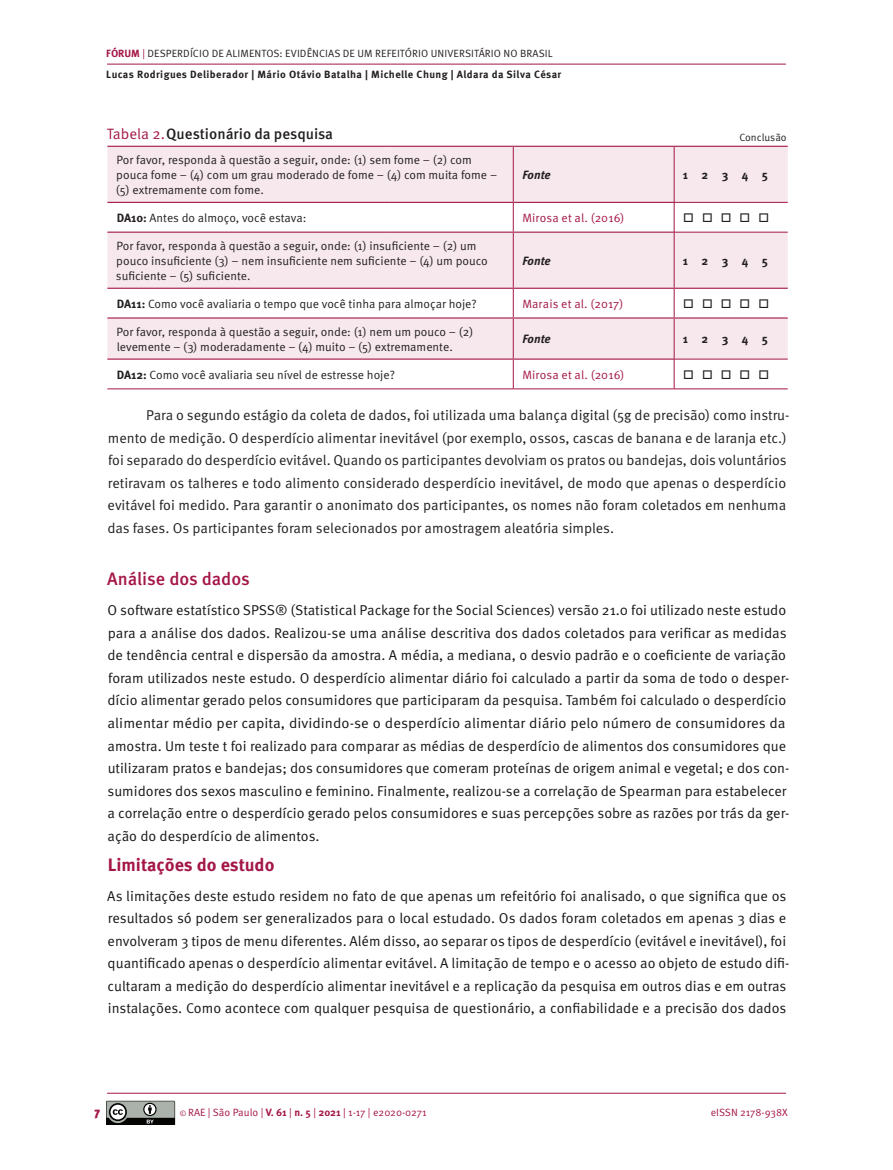
<style>
.page{position:relative;width:893px;height:1170px;background:#fff}
.page>*{position:absolute;margin:0;border:0;box-sizing:border-box;transform-origin:0 0}
._02_Subtitulo_Materi{font:700 18px "Meta Pro";color:#a41648}
._02_Subtitulo_Materi-2{font:500 18px "Meta Pro";color:#a41648}
._02_Tit_Tabela_nivel{font:500 15px "Meta Pro";color:#231f20}
._05_Corpo_de_Texto_I{font:14.25px/22.5px "Meta Pro";color:#171515}
._07_Corpo_de_Texto_F{font:14.25px/22.5px "Meta Pro";color:#231f20}
._00_Tabela_Conteudo{font:12px/15px "Meta Pro";color:#231f20}
._00_Tabela_Conteudo-2{font:12px "Meta Pro";letter-spacing:.01em;color:#a41648}
._00_Tabela_Conteudo-3{font:italic 700 12px "Meta Pro";letter-spacing:-.005em;color:#231f20}
._00_Tabela_Conteudo-4{font:700 12px "Meta Pro";color:#231f20}
._00_Tabela_Conteudo-5{font:12px "Wingdings";color:#231f20}
.t1{font:900 12px "Meta Pro";color:#a41648}
.t2{font:700 10.5px/21.1px "Meta Pro";letter-spacing:.04em;color:#231f20}
.t3{font:10.5px "Meta Pro";color:#a41648}
._12_Distico_centrali{font:10.5px "Meta Pro";color:#231f20}
.s1{color:#a41648}
.s2{font-weight:400;color:#a41648}
.s3{font-weight:400}
.s4{font-weight:700}
.s5{font-size:7.5px}
</style>
<div class="page">
<svg style="left:106px;top:1100px;width:70px;height:25px;background:#7a7e7a"></svg>
<hr style="left:107px;top:1092px;width:679px;height:1px;background:#a41648">
<hr style="left:107px;top:64px;width:679px;height:1px;background:#a41648">
<svg style="left:107px;top:147px;width:681px;height:212px;fill:#f6e8ed"></svg>
<hr style="left:513px;top:147px;width:1px;height:55px;background:#a41648">
<hr style="left:674px;top:147px;width:1px;height:55px;background:#a41648">
<hr style="left:513px;top:233px;width:1px;height:55px;background:#a41648">
<hr style="left:674px;top:232px;width:1px;height:56px;background:#a41648">
<hr style="left:513px;top:318px;width:1px;height:40px;background:#a41648">
<hr style="left:674px;top:318px;width:1px;height:41px;background:#a41648">
<svg style="left:513px;top:203px;width:1px;height:28px"></svg>
<hr style="left:674px;top:202px;width:1px;height:30px;background:#a41648">
<svg style="left:513px;top:289px;width:1px;height:28px"></svg>
<svg style="left:674px;top:289px;width:1px;height:28px"></svg>
<svg style="left:513px;top:359px;width:1px;height:29px"></svg>
<svg style="left:674px;top:360px;width:1px;height:28px"></svg>
<hr style="left:107px;top:388px;width:282px;height:1px;background:#a41648">
<hr style="left:389px;top:388px;width:124px;height:1px;background:#a41648">
<hr style="left:513px;top:388px;width:161px;height:1px;background:#a41648">
<hr style="left:107px;top:146px;width:282px;height:1px;background:#a41648">
<hr style="left:389px;top:146px;width:124px;height:1px;background:#a41648">
<hr style="left:513px;top:146px;width:161px;height:1px;background:#a41648">
<hr style="left:674px;top:146px;width:114px;height:1px;background:#a41648">
<hr style="left:107px;top:202px;width:282px;height:1px;background:#a41648">
<hr style="left:389px;top:202px;width:124px;height:1px;background:#a41648">
<hr style="left:513px;top:202px;width:161px;height:1px;background:#a41648">
<hr style="left:674px;top:202px;width:114px;height:1px;background:#a41648">
<hr style="left:674px;top:359px;width:114px;height:1px;background:#a41648">
<hr style="left:107px;top:231px;width:282px;height:2px;background:#a41648">
<hr style="left:389px;top:231px;width:124px;height:2px;background:#a41648">
<hr style="left:513px;top:231px;width:161px;height:2px;background:#a41648">
<hr style="left:107px;top:288px;width:282px;height:1px;background:#a41648">
<hr style="left:389px;top:288px;width:124px;height:1px;background:#a41648">
<hr style="left:513px;top:288px;width:161px;height:1px;background:#a41648">
<hr style="left:674px;top:288px;width:114px;height:1px;background:#a41648">
<hr style="left:674px;top:232px;width:114px;height:1px;background:#a41648">
<hr style="left:674px;top:388px;width:114px;height:1px;background:#a41648">
<hr style="left:107px;top:317px;width:282px;height:1px;background:#a41648">
<hr style="left:389px;top:317px;width:124px;height:1px;background:#a41648">
<hr style="left:513px;top:317px;width:161px;height:1px;background:#a41648">
<hr style="left:674px;top:317px;width:114px;height:1px;background:#a41648">
<hr style="left:107px;top:358px;width:282px;height:1px;background:#a41648">
<hr style="left:389px;top:358px;width:124px;height:1px;background:#a41648">
<hr style="left:513px;top:358px;width:161px;height:1px;background:#a41648">
<p class="t2" style="left:106px;top:43px;width:457px"><span class="s1">FÓRUM</span> <span class="s2">|</span> <span class="s3">DESPERDÍCIO DE ALIMENTOS: EVIDÊNCIAS DE UM REFEITÓRIO UNIVERSITÁRIO NO BRASIL<br></span>Lucas Rodrigues Deliberador | Mário Otávio Batalha | Michelle Chung | Aldara da Silva César</p>
<p class="_02_Tit_Tabela_nivel" style="left:107px;top:124px;width:228px"><span class="s2">Tabela 2.</span>Questionário da pesquisa</p>
<p class="_12_Distico_centrali" style="left:739px;top:131px;width:49px">Conclusão</p>
<p class="_00_Tabela_Conteudo" style="left:116px;top:152px;width:383px">Por favor, responda à questão a seguir, onde: (1) sem fome – (2) com pouca fome – (4) com um grau moderado de fome – (4) com muita fome – (5) extremamente com fome.</p>
<p class="_00_Tabela_Conteudo-3" style="left:522px;top:167px;width:30px">Fonte</p>
<p class="_00_Tabela_Conteudo-4" style="left:683px;top:167px;width:87px">1 2 3 4 5</p>
<p class="_00_Tabela_Conteudo" style="left:117px;top:210px;width:191px"><span class="s4">DA10:</span> Antes do almoço, você estava:</p>
<p class="_00_Tabela_Conteudo-2" style="left:522px;top:210px;width:104px">Mirosa et al. (2016)</p>
<p class="_00_Tabela_Conteudo-5" style="left:683px;top:211px;width:87px">□ □ □ □ □</p>
<p class="_00_Tabela_Conteudo" style="left:116px;top:238px;width:373px">Por favor, responda à questão a seguir, onde: (1) insuficiente – (2) um pouco insuficiente (3) – nem insuficiente nem suficiente – (4) um pouco suficiente – (5) suficiente.</p>
<p class="_00_Tabela_Conteudo-3" style="left:522px;top:253px;width:30px">Fonte</p>
<p class="_00_Tabela_Conteudo-4" style="left:683px;top:253px;width:87px">1 2 3 4 5</p>
<p class="_00_Tabela_Conteudo" style="left:117px;top:296px;width:361px"><span class="s4">DA11:</span> Como você avaliaria o tempo que você tinha para almoçar hoje?</p>
<p class="_00_Tabela_Conteudo-2" style="left:522px;top:296px;width:102px">Marais et al. (2017)</p>
<p class="_00_Tabela_Conteudo-5" style="left:683px;top:297px;width:87px">□ □ □ □ □</p>
<p class="_00_Tabela_Conteudo" style="left:117px;top:324px;width:358px">Por favor, responda à questão a seguir, onde: (1) nem um pouco – (2) levemente – (3) moderadamente – (4) muito – (5) extremamente.</p>
<p class="_00_Tabela_Conteudo-3" style="left:522px;top:331px;width:30px">Fonte</p>
<p class="_00_Tabela_Conteudo-4" style="left:683px;top:331px;width:87px">1 2 3 4 5</p>
<p class="_00_Tabela_Conteudo" style="left:117px;top:367px;width:280px"><span class="s4">DA12:</span> Como você avaliaria seu nível de estresse hoje?</p>
<p class="_00_Tabela_Conteudo-2" style="left:522px;top:367px;width:104px">Mirosa et al. (2016)</p>
<p class="_00_Tabela_Conteudo-5" style="left:683px;top:368px;width:87px">□ □ □ □ □</p>
<p class="_07_Corpo_de_Texto_F" style="left:107px;top:404px;width:684px;text-indent:39px">Para o segundo estágio da coleta de dados, foi utilizada uma balança digital (5g de precisão) como instru&shy;mento de medição. O desperdício alimentar inevitável (por exemplo, ossos, cascas de banana e de laranja etc.) foi separado do desperdício evitável. Quando os participantes devolviam os pratos ou bandejas, dois voluntários retiravam os talheres e todo alimento considerado desperdício inevitável, de modo que apenas o desperdício evitável foi medido. Para garantir o anonimato dos participantes, os nomes não foram coletados em nenhuma das fases. Os participantes foram selecionados por amostragem aleatória simples.</p>
<p class="_02_Subtitulo_Materi-2" style="left:107px;top:567px;width:144px">Análise dos dados</p>
<p class="_05_Corpo_de_Texto_I" style="left:107px;top:599px;width:684px">O software estatístico SPSS® (Statistical Package for the Social Sciences) versão 21.0 foi utilizado neste estudo para a análise dos dados. Realizou-se uma análise descritiva dos dados coletados para verificar as medidas de tendência central e dispersão da amostra. A média, a mediana, o desvio padrão e o coeficiente de variação foram utilizados neste estudo. O desperdício alimentar diário foi calculado a partir da soma de todo o desper&shy;dício alimentar gerado pelos consumidores que participaram da pesquisa. Também foi calculado o desperdício alimentar médio per capita, dividindo-se o desperdício alimentar diário pelo número de consumidores da amostra. Um teste t foi realizado para comparar as médias de desperdício de alimentos dos consumidores que utilizaram pratos e bandejas; dos consumidores que comeram proteínas de origem animal e vegetal; e dos con&shy;sumidores dos sexos masculino e feminino. Finalmente, realizou-se a correlação de Spearman para estabelecer a correlação entre o desperdício gerado pelos consumidores e suas percepções sobre as razões por trás da ger&shy;ação do desperdício de alimentos.</p>
<p class="_02_Subtitulo_Materi" style="left:108px;top:852px;width:168px">Limitações do estudo</p>
<p class="_05_Corpo_de_Texto_I" style="left:107px;top:884px;width:684px">As limitações deste estudo residem no fato de que apenas um refeitório foi analisado, o que significa que os resultados só podem ser generalizados para o local estudado. Os dados foram coletados em apenas 3 dias e envolveram 3 tipos de menu diferentes. Além disso, ao separar os tipos de desperdício (evitável e inevitável), foi quantificado apenas o desperdício alimentar evitável. A limitação de tempo e o acesso ao objeto de estudo difi&shy;cultaram a medição do desperdício alimentar inevitável e a replicação da pesquisa em outros dias e em outras instalações. Como acontece com qualquer pesquisa de questionário, a confiabilidade e a precisão dos dados</p>
<p class="t1" style="left:95px;top:1104px;width:7px">7</p>
<p class="t3" style="left:180px;top:1105px;width:248px"><span class="s5">©</span> RAE | São Paulo | <span class="s4">V. 61</span> | <span class="s4">n. 5</span> | <span class="s4">2021</span> | 1-17 | e2020-0271</p>
<p class="t3" style="left:711px;top:1105px;width:79px">eISSN 2178-938X</p>
</div>
